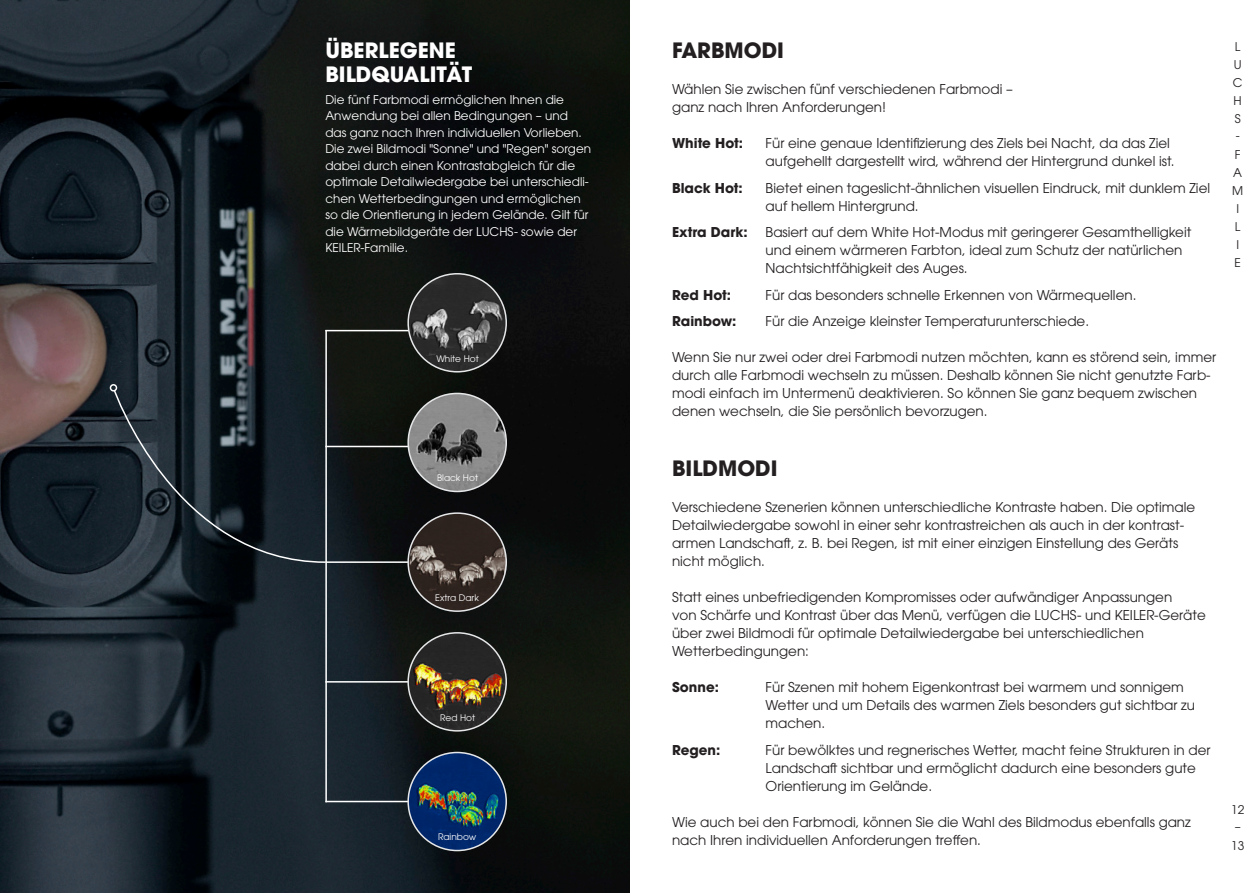
<style>
.page{position:relative;width:1259px;height:893px;background:#fff}
.page>*{position:absolute;margin:0;border:0;box-sizing:border-box;transform-origin:0 0}
.Copy_H2_weiß_14pt{font:700 21px/24px "ITC Avant Garde Pro";color:#fff}
.Copy_H2_schwarz_14pt{font:700 21px "ITC Avant Garde Pro";color:#231f20}
.Copy_schwarz_9pt{font:13.5px/18px "ITC Avant Garde Pro";color:#231f20}
.Copy_H2_schwarz_14pt-2{font:13.5px/18px "ITC Avant Garde Pro";color:#231f20}
.Copy_schwarz_9pt-2{font:700 13.5px "ITC Avant Garde Pro";color:#231f20}
.t1{font:12px/16.5px "ITC Avant Garde Pro";color:#fff}
.senkrecht_schwarz_8p{font:12px/18px "ITC Avant Garde Pro";color:#231f20;text-align:center}
.t2{font:9px "ITC Avant Garde Pro";color:#fff}
</style>
<div class="page">
<img style="left:0;top:0;width:629px;height:893px">
<hr style="left:325px;top:330px;width:2px;height:472px;background:#fff">
<hr style="left:325px;top:330px;width:132px;height:1px;background:#fff">
<hr style="left:325px;top:446px;width:132px;height:1px;background:#fff">
<hr style="left:325px;top:681px;width:132px;height:2px;background:#fff">
<hr style="left:325px;top:801px;width:132px;height:1px;background:#fff">
<hr style="left:325px;top:561px;width:132px;height:2px;background:#fff">
<img style="left:408px;top:274px;width:98px;height:98px;border-radius:49px">
<div style="left:407px;top:273px;width:100px;height:100px;border:2px solid #e6e7e9;border-radius:50%"></div>
<img style="left:408px;top:393px;width:98px;height:98px;border-radius:49px">
<div style="left:407px;top:393px;width:100px;height:99px;border:2px solid #e6e7e9;border-radius:50%"></div>
<img style="left:408px;top:633px;width:98px;height:98px;border-radius:49px">
<div style="left:407px;top:632px;width:100px;height:100px;border:2px solid #e6e7e9;border-radius:50%"></div>
<img style="left:408px;top:752px;width:98px;height:98px;border-radius:49px">
<div style="left:407px;top:752px;width:100px;height:99px;border:2px solid #e6e7e9;border-radius:50%"></div>
<img style="left:408px;top:513px;width:98px;height:98px;border-radius:49px">
<div style="left:407px;top:512px;width:100px;height:100px;border:2px solid #e6e7e9;border-radius:50%"></div>
<svg style="left:113px;top:389px;width:214px;height:175px;background:#1d2830"></svg>
<div style="left:110px;top:384px;width:7px;height:8px;border:2px solid #fff;border-radius:50%"></div>
<p class="Copy_H2_weiß_14pt" style="left:325px;top:38px;width:148px">ÜBERLEGENE<br>BILDQUALITÄT</p>
<p class="t1" style="left:325px;top:91px;width:267px">Die fünf Farbmodi ermöglichen Ihnen die Anwendung bei allen Bedingungen – und das ganz nach Ihren individuellen Vorlieben.<br>Die zwei Bildmodi "Sonne" und "Regen" sorgen dabei durch einen Kontrastabgleich für die optimale Detailwiedergabe bei unterschiedli&shy;chen Wetterbedingungen und ermöglichen so die Orientierung in jedem Gelände. Gilt für die Wärmebildgeräte der LUCHS- sowie der KEILER-Familie.</p>
<p class="t2" style="left:436px;top:353px;width:44px">White Hot</p>
<p class="t2" style="left:437px;top:472px;width:43px">Black Hot</p>
<p class="t2" style="left:435px;top:592px;width:45px">Extra Dark</p>
<p class="t2" style="left:440px;top:712px;width:37px">Red Hot</p>
<p class="t2" style="left:438px;top:831px;width:40px">Rainbow</p>
<p class="Copy_H2_schwarz_14pt" style="left:672px;top:36px;width:114px">FARBMODI</p>
<p class="Copy_schwarz_9pt" style="left:672px;top:80px;width:342px">Wählen Sie zwischen fünf verschiedenen Farbmodi – ganz nach Ihren Anforderungen!</p>
<p class="Copy_schwarz_9pt-2" style="left:672px;top:134px;width:73px">White Hot:</p>
<p class="Copy_schwarz_9pt" style="left:765px;top:134px;width:410px">Für eine genaue Identifizierung des Ziels bei Nacht, da das Ziel aufgehellt dargestellt wird, während der Hintergrund dunkel ist.</p>
<p class="Copy_schwarz_9pt-2" style="left:672px;top:179px;width:72px">Black Hot:</p>
<p class="Copy_schwarz_9pt" style="left:765px;top:178px;width:446px">Bietet einen tageslicht-ähnlichen visuellen Eindruck, mit dunklem Ziel auf hellem Hintergrund.</p>
<p class="Copy_schwarz_9pt-2" style="left:672px;top:223px;width:77px">Extra Dark:</p>
<p class="Copy_schwarz_9pt" style="left:765px;top:223px;width:427px">Basiert auf dem White Hot-Modus mit geringerer Gesamthelligkeit und einem wärmeren Farbton, ideal zum Schutz der natürlichen<br>Nachtsichtfähigkeit des Auges.</p>
<p class="Copy_schwarz_9pt-2" style="left:672px;top:286px;width:61px">Red Hot:</p>
<p class="Copy_schwarz_9pt" style="left:765px;top:285px;width:372px">Für das besonders schnelle Erkennen von Wärmequellen.</p>
<p class="Copy_schwarz_9pt-2" style="left:672px;top:312px;width:66px">Rainbow:</p>
<p class="Copy_schwarz_9pt" style="left:765px;top:312px;width:325px">Für die Anzeige kleinster Temperaturunterschiede.</p>
<p class="Copy_schwarz_9pt" style="left:672px;top:348px;width:545px">Wenn Sie nur zwei oder drei Farbmodi nutzen möchten, kann es störend sein, immer durch alle Farbmodi wechseln zu müssen. Deshalb können Sie nicht genutzte Farb&shy;modi einfach im Untermenü deaktivieren. So können Sie ganz bequem zwischen denen wechseln, die Sie persönlich bevorzugen.</p>
<p class="Copy_H2_schwarz_14pt" style="left:672px;top:454px;width:107px">BILDMODI</p>
<p class="Copy_H2_schwarz_14pt-2" style="left:672px;top:498px;width:525px">Verschiedene Szenerien können unterschiedliche Kontraste haben. Die optimale Detailwiedergabe sowohl in einer sehr kontrastreichen als auch in der kontrast&shy;armen Landschaft, z. B. bei Regen, ist mit einer einzigen Einstellung des Geräts nicht möglich.</p>
<p class="Copy_schwarz_9pt" style="left:672px;top:588px;width:535px">Statt eines unbefriedigenden Kompromisses oder aufwändiger Anpassungen<br>von Schärfe und Kontrast über das Menü, verfügen die LUCHS- und KEILER-Geräte über zwei Bildmodi für optimale Detailwiedergabe bei unterschiedlichen Wetterbedingungen:</p>
<p class="Copy_schwarz_9pt-2" style="left:672px;top:678px;width:48px">Sonne:</p>
<p class="Copy_schwarz_9pt" style="left:765px;top:678px;width:431px">Für Szenen mit hohem Eigenkontrast bei warmem und sonnigem<br>Wetter und um Details des warmen Ziels besonders gut sichtbar zu machen.</p>
<p class="Copy_schwarz_9pt-2" style="left:672px;top:741px;width:50px">Regen:</p>
<p class="Copy_schwarz_9pt" style="left:765px;top:740px;width:446px">Für bewölktes und regnerisches Wetter, macht feine Strukturen in der<br>Landschaft sichtbar und ermöglicht dadurch eine besonders gute<br>Orientierung im Gelände.</p>
<p class="Copy_schwarz_9pt" style="left:672px;top:812px;width:520px">Wie auch bei den Farbmodi, können Sie die Wahl des Bildmodus ebenfalls ganz nach Ihren individuellen Anforderungen treffen.</p>
<p class="senkrecht_schwarz_8p" style="left:1235px;top:38px;width:7px">L</p>
<p class="senkrecht_schwarz_8p" style="left:1233px;top:56px;width:9px">U</p>
<p class="senkrecht_schwarz_8p" style="left:1232px;top:74px;width:11px">C</p>
<p class="senkrecht_schwarz_8p" style="left:1233px;top:92px;width:10px">H</p>
<p class="senkrecht_schwarz_8p" style="left:1234px;top:110px;width:7px">S</p>
<p class="senkrecht_schwarz_8p" style="left:1235px;top:128px;width:5px">-</p>
<p class="senkrecht_schwarz_8p" style="left:1234px;top:146px;width:7px">F</p>
<p class="senkrecht_schwarz_8p" style="left:1233px;top:164px;width:10px">A</p>
<p class="senkrecht_schwarz_8p" style="left:1232px;top:182px;width:13px">M</p>
<p class="senkrecht_schwarz_8p" style="left:1236px;top:200px;width:4px">I</p>
<p class="senkrecht_schwarz_8p" style="left:1235px;top:218px;width:7px">L</p>
<p class="senkrecht_schwarz_8p" style="left:1236px;top:236px;width:4px">I</p>
<p class="senkrecht_schwarz_8p" style="left:1234px;top:254px;width:8px">E</p>
<p class="senkrecht_schwarz_8p" style="left:1231px;top:801px;width:15px">12 –<br>13</p>
</div>
